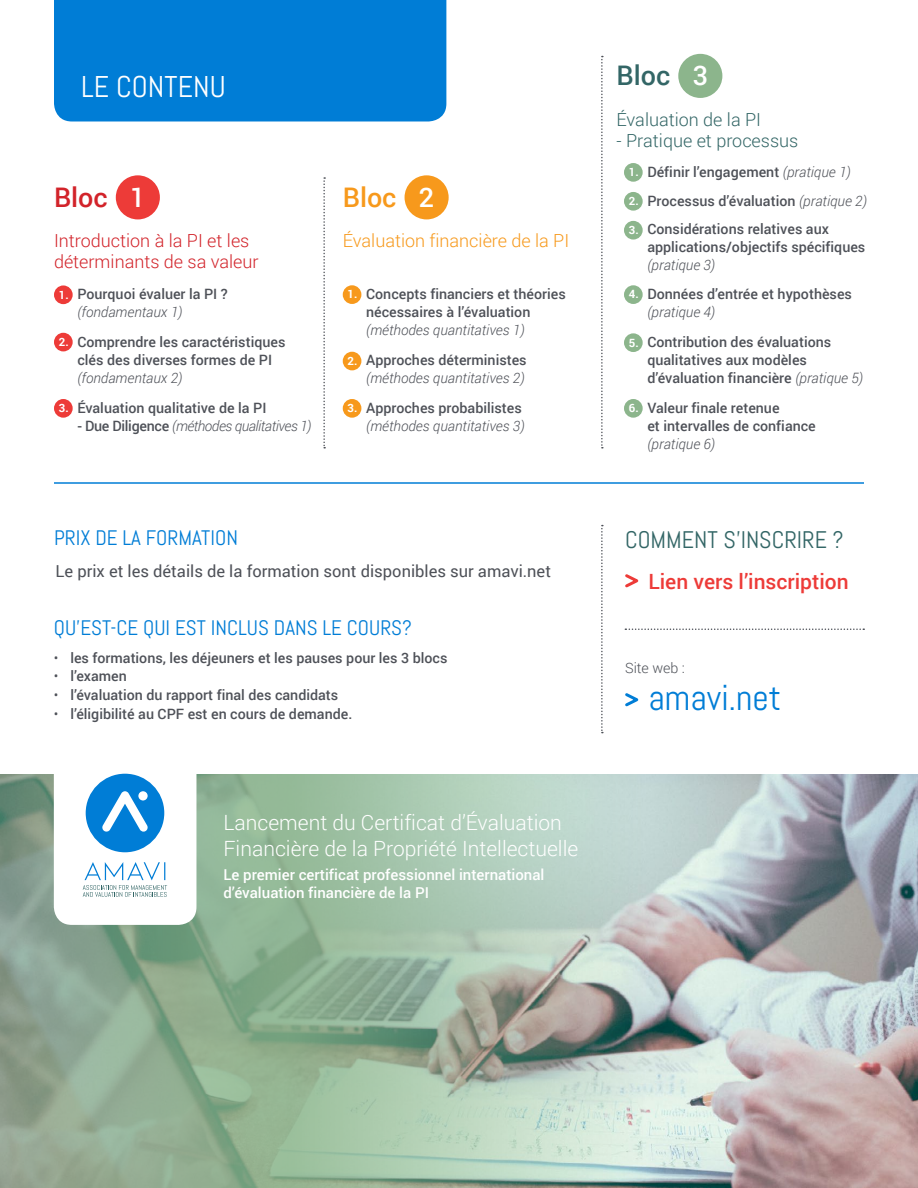
<style>
.page{position:relative;width:918px;height:1188px;background:#fff}
.page>*{position:absolute;margin:0;border:0;box-sizing:border-box;transform-origin:0 0}
.t1{font:36px "Abel";color:#007dd6}
.t2{font:30px "Abel";color:#fff}
.t3{font:500 27px "Roboto";color:#d2232a}
.t4{font:500 27px "Roboto";color:#f7991c}
.t5{font:500 27px "Roboto";color:#366}
.t6{font:24px "Abel";color:#366}
.t7{font:300 21px/25.5px "Roboto";color:#fff}
.t8{font:21px "Abel";color:#007dd6}
.t9{font:500 21px "Roboto";color:#ed3b38}
.t10{font:300 18px/21px "Roboto";color:#d2232a}
.t11{font:300 18px "Roboto";color:#366}
.t12{font:300 18px "Roboto";color:#f7991c}
.t13{font:16.5px "Roboto";color:#4e5158}
.t14{font:500 15px/18px "Roboto";color:#fff}
.t15{font:500 14.25px/18px "Roboto";color:#4e5158}
.t16{font:italic 300 14.25px "Roboto";color:#4e5158}
.t17{font:italic 300 14.25px "Roboto";letter-spacing:-.03em;color:#4e5158}
.t18{font:300 14.25px "Roboto";color:#4e5158}
.t19{font:700 11.4px "Roboto";color:#fff}
.s1{color:#fff}
.s2{font-weight:500;font-style:normal}
.s3{font-weight:300}
.s4{font-weight:300;font-style:italic}
</style>
<div class="page">
<div style="left:54px;top:0;width:392px;height:121px;background:#007dd6"></div>
<div style="left:116px;top:175px;width:44px;height:44px;background:#ed3b38;border-radius:50%"></div>
<div style="left:405px;top:175px;width:44px;height:44px;background:#f7991c;border-radius:50%"></div>
<div style="left:678px;top:54px;width:44px;height:44px;background:#8cb58c;border-radius:50%"></div>
<div style="left:624px;top:163px;width:19px;height:19px;background:#8cb58c;border-radius:50%"></div>
<div style="left:343px;top:285px;width:18px;height:19px;background:#f7991c;border-radius:50%"></div>
<div style="left:54px;top:285px;width:19px;height:19px;background:#ed3b38;border-radius:50%"></div>
<div style="left:624px;top:192px;width:19px;height:19px;background:#8cb58c;border-radius:50%"></div>
<div style="left:343px;top:352px;width:18px;height:18px;background:#f7991c;border-radius:50%"></div>
<div style="left:54px;top:333px;width:19px;height:18px;background:#ed3b38;border-radius:50%"></div>
<div style="left:624px;top:221px;width:19px;height:19px;background:#8cb58c;border-radius:50%"></div>
<div style="left:343px;top:399px;width:18px;height:19px;background:#f7991c;border-radius:50%"></div>
<div style="left:54px;top:399px;width:19px;height:19px;background:#ed3b38;border-radius:50%"></div>
<div style="left:624px;top:285px;width:19px;height:19px;background:#8cb58c;border-radius:50%"></div>
<div style="left:624px;top:333px;width:19px;height:19px;background:#8cb58c;border-radius:50%"></div>
<div style="left:624px;top:399px;width:19px;height:19px;background:#8cb58c;border-radius:50%"></div>
<hr style="left:54px;top:482px;width:810px;height:2px;background:#007dd6">
<svg style="left:601px;top:56px;width:2px;height:392px"></svg>
<svg style="left:601px;top:525px;width:2px;height:208px"></svg>
<svg style="left:625px;top:628px;width:239px;height:2px"></svg>
<svg style="left:323px;top:177px;width:2px;height:272px"></svg>
<svg style="left:625px;top:574px;width:14px;height:14px"></svg>
<svg style="left:625px;top:693px;width:14px;height:14px"></svg>
<img style="left:643px;top:774px;width:275px;height:414px">
<svg style="left:0;top:774px;width:643px;height:414px;background:#9db7a2"></svg>
<div style="left:54px;top:734px;width:142px;height:191px;background:#fff;border-radius:18px"></div>
<svg style="left:83px;top:862px;width:84px;height:35px"></svg>
<svg style="left:86px;top:774px;width:78px;height:78px"></svg>
<h2 class="t2" style="left:81px;top:68px;width:146px">LE CONTENU</h2>
<h3 class="t3" style="left:54px;top:178px;width:93px">Bloc <span class="s1">1</span></h3>
<h3 class="t4" style="left:343px;top:178px;width:93px">Bloc <span class="s1">2</span></h3>
<p class="t10" style="left:54px;top:230px;width:206px">Introduction à la PI et les déterminants de sa valeur</p>
<p class="t12" style="left:343px;top:228px;width:228px">Évaluation financière de la PI</p>
<p class="t15" style="left:77px;top:284px;width:152px">Pourquoi évaluer la PI ?</p>
<p class="t16" style="left:77px;top:302px;width:107px">(fondamentaux 1)</p>
<p class="t15" style="left:77px;top:332px;width:210px">Comprendre les caractéristiques clés des diverses formes de PI</p>
<p class="t16" style="left:77px;top:368px;width:107px">(fondamentaux 2)</p>
<p class="t15" style="left:77px;top:398px;width:191px">Évaluation qualitative de la PI</p>
<p class="t17" style="left:77px;top:416px;width:236px"><span class="s2">- Due Diligence</span> (méthodes qualitatives 1)</p>
<p class="t19" style="left:59px;top:287px;width:11px">1.</p>
<p class="t19" style="left:348px;top:286px;width:11px">1.</p>
<p class="t19" style="left:59px;top:334px;width:11px">2.</p>
<p class="t19" style="left:348px;top:353px;width:11px">2.</p>
<p class="t19" style="left:59px;top:400px;width:11px">3.</p>
<p class="t19" style="left:348px;top:400px;width:11px">3.</p>
<p class="t15" style="left:366px;top:284px;width:201px">Concepts financiers et théories nécessaires à l’évaluation</p>
<p class="t16" style="left:366px;top:320px;width:160px">(méthodes quantitatives 1)</p>
<p class="t15" style="left:366px;top:350px;width:162px">Approches déterministes</p>
<p class="t16" style="left:366px;top:368px;width:160px">(méthodes quantitatives 2)</p>
<p class="t15" style="left:366px;top:398px;width:157px">Approches probabilistes</p>
<p class="t16" style="left:366px;top:416px;width:160px">(méthodes quantitatives 3)</p>
<h3 class="t8" style="left:54px;top:525px;width:186px">PRIX DE LA FORMATION</h3>
<p class="t13" style="left:56px;top:560px;width:497px">Le prix et les détails de la formation sont disponibles sur amavi.net</p>
<h3 class="t8" style="left:54px;top:614px;width:360px">QU’EST-CE QUI EST INCLUS DANS LE COURS?</h3>
<p class="t15" style="left:54px;top:648px;width:395px"><span class="s3">•</span> les formations, les déjeuners et les pauses pour les 3 blocs</p>
<p class="t15" style="left:54px;top:667px;width:75px"><span class="s3">•</span> l’examen</p>
<p class="t15" style="left:54px;top:686px;width:286px"><span class="s3">•</span> l’évaluation du rapport final des candidats</p>
<p class="t15" style="left:54px;top:704px;width:300px"><span class="s3">•</span> l’éligibilité au CPF est en cours de demande.</p>
<h3 class="t7" style="left:224px;top:810px;width:356px">Lancement du Certificat d’Évaluation<br>Financière de la Propriété Intellectuelle</h3>
<p class="t14" style="left:224px;top:865px;width:323px">Le premier certificat professionnel international d’évaluation financière de la PI</p>
<h3 class="t5" style="left:617px;top:57px;width:93px">Bloc <span class="s1">3</span></h3>
<p class="t11" style="left:616px;top:107px;width:146px">Évaluation de la PI</p>
<p class="t11" style="left:616px;top:128px;width:183px">- Pratique et processus</p>
<p class="t19" style="left:629px;top:164px;width:11px">1.</p>
<p class="t19" style="left:629px;top:193px;width:11px">2.</p>
<p class="t19" style="left:629px;top:222px;width:11px">3.</p>
<p class="t19" style="left:629px;top:286px;width:11px">4.</p>
<p class="t19" style="left:629px;top:334px;width:11px">5.</p>
<p class="t19" style="left:629px;top:400px;width:11px">6.</p>
<p class="t15" style="left:647px;top:157px;width:221px;line-height:28.5px">Définir l’engagement <span class="s4">(pratique 1)<br></span>Processus d’évaluation <span class="s4">(pratique 2)<br></span>Considérations relatives aux</p>
<p class="t15" style="left:647px;top:237px;width:219px">applications/objectifs spécifiques</p>
<p class="t16" style="left:647px;top:255px;width:69px">(pratique 3)</p>
<p class="t15" style="left:647px;top:284px;width:206px">Données d’entrée et hypothèses</p>
<p class="t16" style="left:647px;top:302px;width:69px">(pratique 4)</p>
<p class="t15" style="left:647px;top:332px;width:217px">Contribution des évaluations qualitatives aux modèles d’évaluation financière <span class="s4">(pratique 5)</span></p>
<p class="t15" style="left:647px;top:398px;width:170px">Valeur finale retenue<br>et intervalles de confiance</p>
<p class="t16" style="left:647px;top:434px;width:69px">(pratique 6)</p>
<h3 class="t6" style="left:625px;top:525px;width:220px">COMMENT S’INSCRIRE ?</h3>
<h3 class="t9" style="left:649px;top:566px;width:202px">Lien vers l’inscription</h3>
<p class="t18" style="left:625px;top:658px;width:61px">Site web :</p>
<h1 class="t1" style="left:649px;top:675px;width:134px">amavi.net</h1>
</div>
